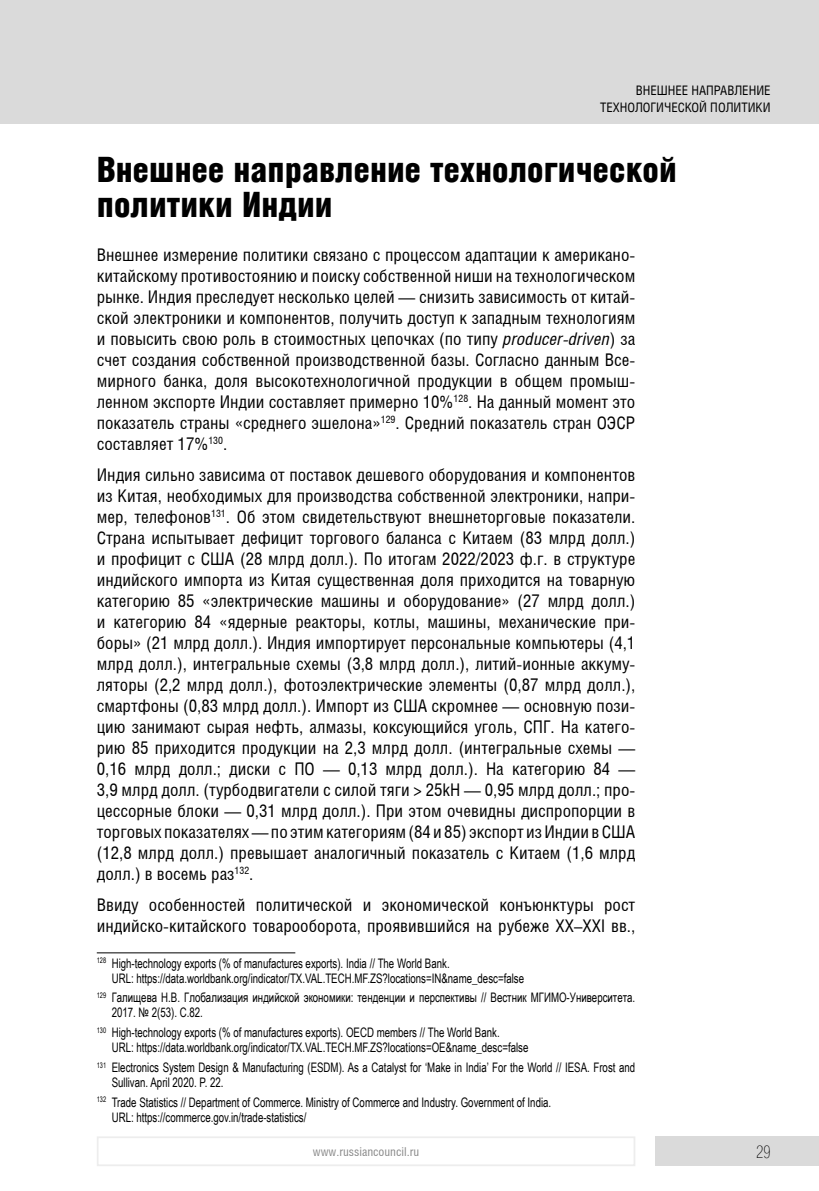
<style>
.page{position:relative;width:819px;height:1191px;background:#fff}
.page>*{position:absolute;margin:0;border:0;box-sizing:border-box;transform-origin:0 0}
.Название_материала{font:900 35px/35px "Helios Cond";color:#000}
.Основной_текст{font:17.5px/21px "Helios Cond";color:#000;text-align:justify}
.t1{font:17.5px "Helios Cond Thin C";color:#000}
.Сноска_3_цифры{font:13.12px/14.9px "Arial Narrow";color:#000;scale:.9 1}
.Сноска_http{font:13.12px "Arial Narrow";color:#000;scale:.9 1}
.Kolontitul_X_X{font:13.12px/17.5px "Helios Cond";color:#000;text-align:right}
.t2{font:12.25px "Helios Cond";color:#878787}
.s1{font-style:italic}
</style>
<div class="page">
<div style="left:0;top:0;width:819px;height:124px;background:#dadada"></div>
<div style="left:655px;top:1136px;width:164px;height:30px;background:#dadada"></div>
<div style="left:97px;top:1136px;width:538px;height:30px;border:2px solid #ededed"></div>
<hr style="left:97px;top:952px;width:198px;height:1px;background:#000">
<p class="Kolontitul_X_X" style="left:600px;top:81px;width:172px">ВНЕШНЕЕ НАПРАВЛЕНИЕ<br>ТЕХНОЛОГИЧЕСКОЙ ПОЛИТИКИ</p>
<p class="Название_материала" style="left:97px;top:153px;width:581px">Внешнее направление технологической политики Индии</p>
<p class="Основной_текст" style="left:97px;top:243px;width:540px">Внешнее измерение политики связано с процессом адаптации к американо&shy;китайскому противостоянию и поиску собственной ниши на технологическом рынке. Индия преследует несколько целей — снизить зависимость от китай&shy;ской электроники и компонентов, получить доступ к западным технологиям и повысить свою роль в стоимостных цепочках (по типу <span class="s1">producer-driven</span>) за счет создания собственной производственной базы. Согласно данным Все&shy;мирного банка, доля высокотехнологичной продукции в общем промыш&shy;ленном экспорте Индии составляет примерно 10%<sup>128</sup>. На данный момент это показатель страны «среднего эшелона»<sup>129</sup>. Средний показатель стран ОЭСР составляет 17%<sup>130</sup>.</p>
<p class="Основной_текст" style="left:97px;top:463px;width:540px">Индия сильно зависима от поставок дешевого оборудования и компонентов из Китая, необходимых для производства собственной электроники, напри&shy;мер, телефонов<sup>131</sup>. Об этом свидетельствуют внешнеторговые показатели.<br>Страна испытывает дефицит торгового баланса с Китаем (83 млрд долл.) и профицит с США (28 млрд долл.). По итогам 2022/2023 ф.г. в структуре индийского импорта из Китая существенная доля приходится на товарную категорию 85 «электрические машины и оборудование» (27 млрд долл.) и категорию 84 «ядерные реакторы, котлы, машины, механические при&shy;боры» (21 млрд долл.). Индия импортирует персональные компьютеры (4,1 млрд долл.), интегральные схемы (3,8 млрд долл.), литий-ионные аккуму&shy;ляторы (2,2 млрд долл.), фотоэлектрические элементы (0,87 млрд долл.), смартфоны (0,83 млрд долл.). Импорт из США скромнее — основную пози&shy;цию занимают сырая нефть, алмазы, коксующийся уголь, СПГ. На катего&shy;рию 85 приходится продукции на 2,3 млрд долл. (интегральные схемы — 0,16 млрд долл.; диски с ПО — 0,13 млрд долл.). На категорию 84 — 3,9 млрд долл. (турбодвигатели с силой тяги &gt; 25kH — 0,95 млрд долл.; про&shy;цессорные блоки — 0,31 млрд долл.). При этом очевидны диспропорции в торговых показателях— по этим категориям (84 и 85) экспорт из Индии в США (12,8 млрд долл.) превышает аналогичный показатель с Китаем (1,6 млрд долл.) в восемь раз<sup>132</sup>.</p>
<p class="Основной_текст" style="left:97px;top:893px;width:540px">Ввиду особенностей политической и экономической конъюнктуры рост индийско-китайского товарооборота, проявившийся на рубеже XX–XXI вв.,</p>
<p class="Сноска_3_цифры" style="left:97px;top:955px;width:393px"><sup>128</sup> High-technology exports (% of manufactures exports). India // The World Bank.</p>
<p class="Сноска_http" style="left:112px;top:968px;width:460px">URL: https://data.worldbank.org/indicator/TX.VAL.TECH.MF.ZS?locations=IN&amp;name_desc=false</p>
<p class="Сноска_3_цифры" style="left:112px;top:990px;width:583px;text-indent:-15px"><sup>129</sup> Галищева Н.В. Глобализация индийской экономики: тенденции и перспективы // Вестник МГИМО-Университета.<br>2017. № 2(53). С.82.</p>
<p class="Сноска_3_цифры" style="left:97px;top:1024px;width:449px"><sup>130</sup> High-technology exports (% of manufactures exports). OECD members // The World Bank.</p>
<p class="Сноска_http" style="left:112px;top:1037px;width:464px">URL: https://data.worldbank.org/indicator/TX.VAL.TECH.MF.ZS?locations=OE&amp;name_desc=false</p>
<p class="Сноска_3_цифры" style="left:112px;top:1059px;width:583px;text-indent:-15px"><sup>131</sup> Electronics System Design &amp; Manufacturing (ESDM). As a Catalyst for ‘Make in India’ For the World // IESA. Frost and<br>Sullivan. April 2020. P. 22.</p>
<p class="Сноска_3_цифры" style="left:97px;top:1094px;width:506px"><sup>132</sup> Trade Statistics // Department of Commerce. Ministry of Commerce and Industry. Government of India.</p>
<p class="Сноска_http" style="left:112px;top:1107px;width:218px">URL: https://commerce.gov.in/trade-statistics/</p>
<p class="t2" style="left:313px;top:1144px;width:108px">www.russiancouncil.ru</p>
<p class="t1" style="left:756px;top:1142px;width:16px">29</p>
</div>
